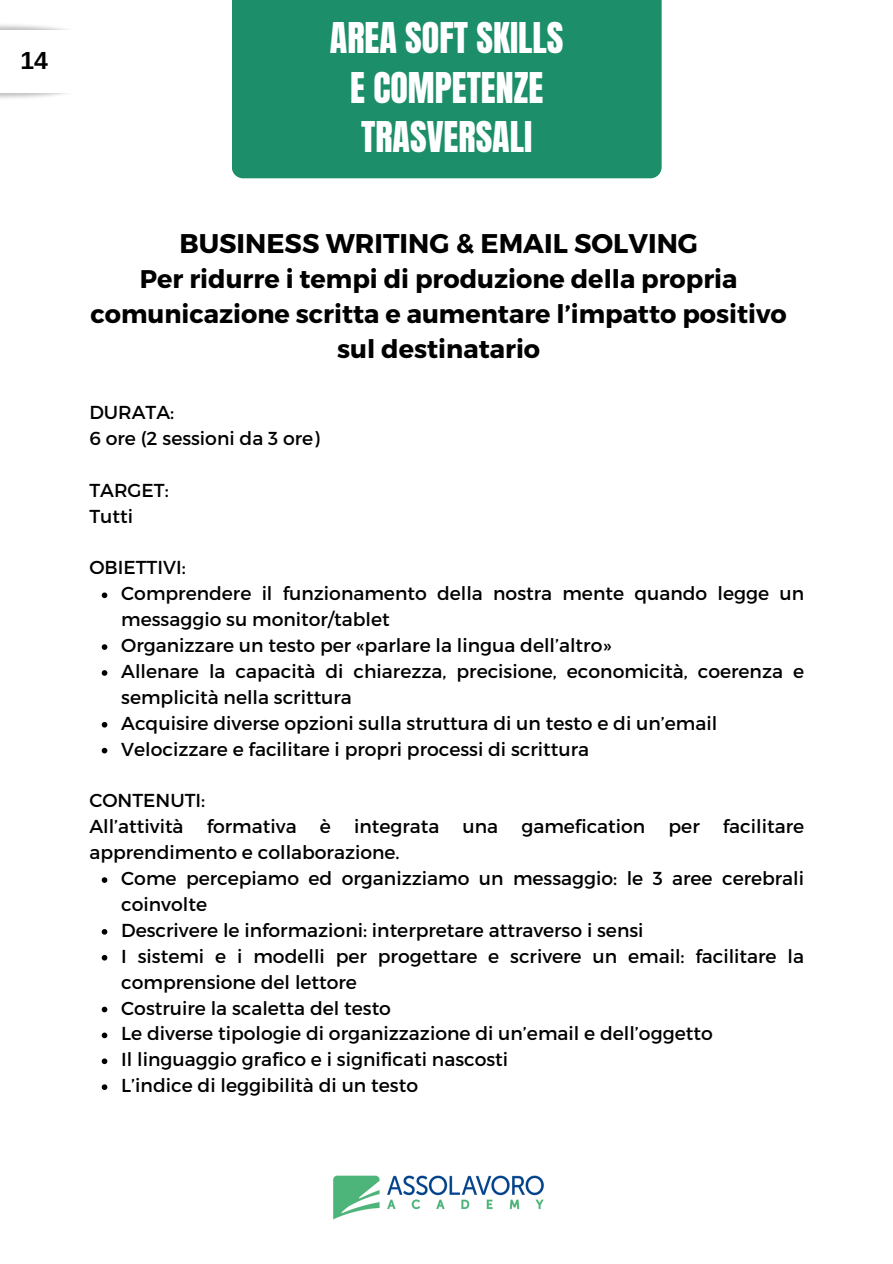
<style>
.page{position:relative;width:893px;height:1264px;background:#fff}
.page>*{position:absolute;margin:0;border:0;box-sizing:border-box;transform-origin:0 0}
.t1{font:36px/49.5px "Anton";color:#fff;text-align:center}
.t2{font:700 27px "Montserrat";color:#000}
.t3{font:700 25.5px/34.8px "Montserrat";color:#000;text-align:center}
.t4{font:700 24.75px "Arimo";color:#000}
.t5{font:18.75px/25.8px "Montserrat";color:#000}
</style>
<div class="page">
<svg style="left:102px;top:592px;width:5px;height:6px"></svg>
<svg style="left:102px;top:644px;width:5px;height:6px"></svg>
<svg style="left:102px;top:670px;width:5px;height:5px"></svg>
<svg style="left:102px;top:722px;width:5px;height:5px"></svg>
<svg style="left:102px;top:747px;width:5px;height:6px"></svg>
<svg style="left:102px;top:877px;width:5px;height:5px"></svg>
<svg style="left:102px;top:929px;width:5px;height:5px"></svg>
<svg style="left:102px;top:954px;width:5px;height:6px"></svg>
<svg style="left:102px;top:1006px;width:5px;height:6px"></svg>
<svg style="left:102px;top:1032px;width:5px;height:6px"></svg>
<svg style="left:102px;top:1058px;width:5px;height:6px"></svg>
<svg style="left:102px;top:1084px;width:5px;height:5px"></svg>
<div style="left:232px;top:0;width:429px;height:178px;background:#1c8e69"></div>
<img style="left:333px;top:1175px;width:211px;height:45px">
<p class="t4" style="left:21px;top:47px;width:29px">14</p>
<p class="t1" style="left:330px;top:14px;width:235px">AREA SOFT SKILLS<br>E COMPETENZE<br>TRASVERSALI</p>
<p class="t2" style="left:179px;top:226px;width:520px">BUSINESS WRITING &amp; EMAIL SOLVING</p>
<p class="t3" style="left:90px;top:260px;width:698px">Per ridurre i tempi di produzione della propria comunicazione scritta e aumentare l’impatto positivo sul destinatario</p>
<p class="t5" style="left:89px;top:398px;width:86px">DURATA:</p>
<p class="t5" style="left:89px;top:424px;width:232px">6 ore (2 sessioni da 3 ore)</p>
<h1 class="t5" style="left:89px;top:476px;width:81px">TARGET:</h1>
<h2 class="t5" style="left:89px;top:502px;width:45px">Tutti</h2>
<p class="t5" style="left:89px;top:554px;width:98px">OBIETTIVI:</p>
<p class="t5" style="left:121px;top:580px;width:684px">Comprendere il funzionamento della nostra mente quando legge un messaggio su monitor/tablet</p>
<p class="t5" style="left:121px;top:631px;width:491px">Organizzare un testo per «parlare la lingua dell’altro»</p>
<p class="t5" style="left:121px;top:657px;width:684px">Allenare la capacità di chiarezza, precisione, economicità, coerenza e semplicità nella scrittura</p>
<h3 class="t5" style="left:121px;top:709px;width:597px">Acquisire diverse opzioni sulla struttura di un testo e di un’email</h3>
<p class="t5" style="left:121px;top:735px;width:469px">Velocizzare e facilitare i propri processi di scrittura</p>
<p class="t5" style="left:89px;top:787px;width:117px">CONTENUTI:</p>
<p class="t5" style="left:89px;top:812px;width:716px">All’attività formativa è integrata una gamefication per facilitare apprendimento e collaborazione.</p>
<p class="t5" style="left:121px;top:864px;width:684px">Come percepiamo ed organizziamo un messaggio: le 3 aree cerebrali coinvolte</p>
<p class="t5" style="left:121px;top:916px;width:524px">Descrivere le informazioni: interpretare attraverso i sensi</p>
<p class="t5" style="left:121px;top:942px;width:684px">I sistemi e i modelli per progettare e scrivere un email: facilitare la comprensione del lettore</p>
<p class="t5" style="left:121px;top:994px;width:271px">Costruire la scaletta del testo</p>
<p class="t5" style="left:121px;top:1019px;width:593px">Le diverse tipologie di organizzazione di un’email e dell’oggetto</p>
<p class="t5" style="left:121px;top:1045px;width:388px">Il linguaggio grafico e i significati nascosti</p>
<p class="t5" style="left:121px;top:1071px;width:298px">L’indice di leggibilità di un testo</p>
</div>
